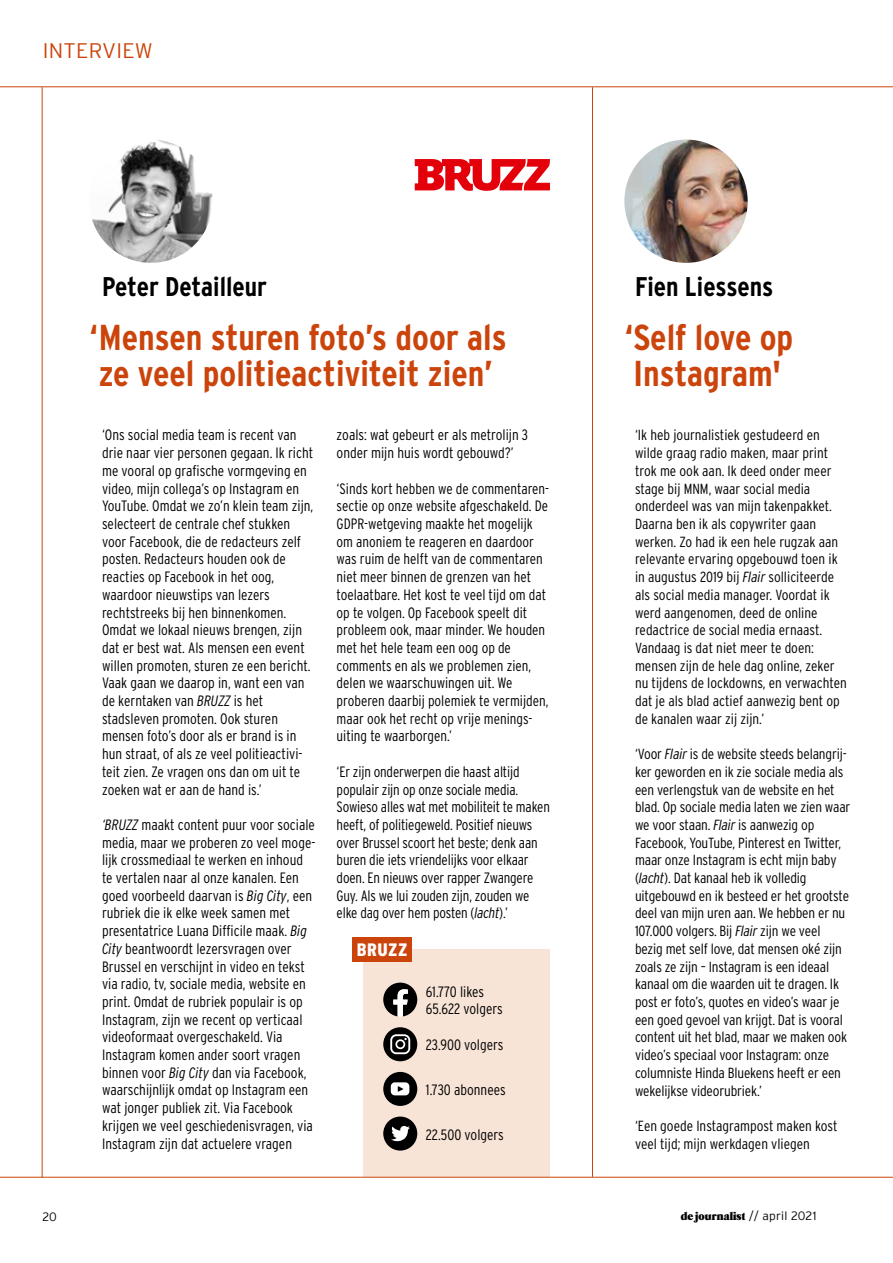
<style>
.page{position:relative;width:893px;height:1263px;background:#fff}
.page>*{position:absolute;margin:0;border:0;box-sizing:border-box;transform-origin:0 0}
.t1{font:700 36px/36px "Interstate Condensed";color:#cb440b}
.t2{font:700 27px "Interstate Condensed";color:#000}
.t3{font:300 21px "Interstate";letter-spacing:.015em;color:#cb440b}
.t4{font:900 18px "Interstate Condensed";letter-spacing:.025em;color:#fff}
.t5{font:300 15px/17.7px "Interstate Condensed";color:#000}
.t6{font:300 14.7px/17.7px "Interstate Condensed";letter-spacing:-.01em;color:#000}
.t7{font:12px "Caslon Black SH";letter-spacing:.01em;color:#000}
.t8{font:300 12px "Interstate";color:#000}
.s1{font-style:italic}
.s2{font-family:"Interstate";font-weight:300}
</style>
<div class="page">
<svg style="left:415px;top:159px;width:135px;height:32px"></svg>
<img style="left:89px;top:140px;width:124px;height:123px;border-radius:62px">
<img style="left:624px;top:140px;width:124px;height:123px;border-radius:62px">
<hr style="left:592px;top:87px;width:1px;height:1090px;background:#cb440b">
<hr style="left:0;top:86px;width:893px;height:1px;background:#cb440b">
<div style="left:363px;top:949px;width:187px;height:228px;background:#f8e4d7"></div>
<div style="left:383px;top:1116px;width:34px;height:34px;background:#000;border-radius:50%"></div>
<svg style="left:391px;top:1126px;width:19px;height:16px"></svg>
<div style="left:383px;top:1027px;width:34px;height:34px;background:#000;border-radius:50%"></div>
<svg style="left:390px;top:1034px;width:20px;height:20px"></svg>
<svg style="left:383px;top:982px;width:34px;height:35px"></svg>
<div style="left:352px;top:937px;width:60px;height:24px;background:#cb440b"></div>
<div style="left:383px;top:1072px;width:34px;height:34px;background:#000;border-radius:50%"></div>
<svg style="left:391px;top:1082px;width:18px;height:13px"></svg>
<hr style="left:0;top:1177px;width:893px;height:1px;background:#cb440b">
<hr style="left:42px;top:87px;width:1px;height:1090px;background:#cb440b">
<h3 class="t3" style="left:43px;top:39px;width:112px">INTERVIEW</h3>
<h2 class="t2" style="left:102px;top:271px;width:167px">Peter Detailleur</h2>
<h2 class="t2" style="left:635px;top:271px;width:140px">Fien Liessens</h2>
<h1 class="t1" style="left:89px;top:319px;width:419px">‘Mensen sturen foto’s door als ze veel politieactiviteit zien’</h1>
<p class="t5" style="left:102px;top:426px;width:213px">‘Ons social media team is recent van drie naar vier personen gegaan. Ik richt me vooral op grafische vormgeving en video, mijn collega’s op Instagram en YouTube. Omdat we zo’n klein team zijn, selecteert de centrale chef stukken voor Facebook, die de redacteurs zelf posten. Redacteurs houden ook de reacties op Facebook in het oog, waardoor nieuwstips van lezers rechtstreeks bij hen binnenkomen.<br>Omdat we lokaal nieuws brengen, zijn dat er best wat. Als mensen een event willen promoten, sturen ze een bericht.<br>Vaak gaan we daarop in, want een van de kerntaken van <span class="s1">BRUZZ</span> is het stadsleven promoten. Ook sturen mensen foto’s door als er brand is in hun straat, of als ze veel politieactivi&shy;teit zien. Ze vragen ons dan om uit te zoeken wat er aan de hand is.’</p>
<p class="t5" style="left:102px;top:816px;width:215px"><span class="s1">‘BRUZZ</span> maakt content puur voor sociale media, maar we proberen zo veel moge&shy;lijk crossmediaal te werken en inhoud te vertalen naar al onze kanalen. Een goed voorbeeld daarvan is <span class="s1">Big City</span>, een rubriek die ik elke week samen met presentatrice Luana Difficile maak. <span class="s1">Big City</span> beantwoordt lezersvragen over Brussel en verschijnt in video en tekst via radio, tv, sociale media, website en print. Omdat de rubriek populair is op Instagram, zijn we recent op verticaal videoformaat overgeschakeld. Via Instagram komen ander soort vragen binnen voor <span class="s1">Big City</span> dan via Facebook, waarschijnlijk omdat op Instagram een wat jonger publiek zit. Via Facebook krijgen we veel geschiedenisvragen, via Instagram zijn dat actuelere vragen</p>
<p class="t5" style="left:337px;top:426px;width:193px">zoals: wat gebeurt er als metrolijn 3 onder mijn huis wordt gebouwd?’</p>
<p class="t5" style="left:337px;top:479px;width:214px">‘Sinds kort hebben we de commentaren&shy;sectie op onze website afgeschakeld. De GDPR-wetgeving maakte het mogelijk om anoniem te reageren en daardoor was ruim de helft van de commentaren niet meer binnen de grenzen van het toelaatbare. Het kost te veel tijd om dat op te volgen. Op Facebook speelt dit probleem ook, maar minder. We houden met het hele team een oog op de comments en als we problemen zien, delen we waarschuwingen uit. We proberen daarbij polemiek te vermijden, maar ook het recht op vrije menings&shy;uiting te waarborgen.’</p>
<p class="t5" style="left:337px;top:762px;width:215px">‘Er zijn onderwerpen die haast altijd populair zijn op onze sociale media.<br>Sowieso alles wat met mobiliteit te maken heeft, of politiegeweld. Positief nieuws over Brussel scoort het beste; denk aan buren die iets vriendelijks voor elkaar doen. En nieuws over rapper Zwangere Guy. Als we lui zouden zijn, zouden we elke dag over hem posten (<span class="s1">lacht</span>).’</p>
<p class="t4" style="left:357px;top:939px;width:52px">BRUZZ</p>
<p class="t5" style="left:426px;top:984px;width:78px;line-height:16.5px">61.770 likes<br>65.622 volgers</p>
<p class="t5" style="left:426px;top:1036px;width:79px">23.900 volgers</p>
<p class="t5" style="left:426px;top:1081px;width:81px">1.730 abonnees</p>
<p class="t5" style="left:426px;top:1125px;width:79px">22.500 volgers</p>
<h1 class="t1" style="left:624px;top:319px;width:170px">‘Self love op<br>Instagram'</h1>
<p class="t6" style="left:635px;top:426px;width:213px">‘Ik heb journalistiek gestudeerd en wilde graag radio maken, maar print trok me ook aan. Ik deed onder meer stage bij MNM, waar social media onderdeel was van mijn takenpakket.<br>Daarna ben ik als copywriter gaan werken. Zo had ik een hele rugzak aan relevante ervaring opgebouwd toen ik in augustus 2019 bij <span class="s1">Flair</span> solliciteerde als social media manager. Voordat ik werd aangenomen, deed de online redactrice de social media ernaast.<br>Vandaag is dat niet meer te doen: mensen zijn de hele dag online, zeker nu tijdens de lockdowns, en verwachten dat je als blad actief aanwezig bent op de kanalen waar zij zijn.’</p>
<p class="t6" style="left:635px;top:745px;width:217px">‘Voor <span class="s1">Flair</span> is de website steeds belangrij&shy;ker geworden en ik zie sociale media als een verlengstuk van de website en het blad. Op sociale media laten we zien waar we voor staan. <span class="s1">Flair</span> is aanwezig op Facebook, YouTube, Pinterest en Twitter, maar onze Instagram is echt mijn baby (<span class="s1">lacht</span>). Dat kanaal heb ik volledig uitgebouwd en ik besteed er het grootste deel van mijn uren aan. We hebben er nu 107.000 volgers. Bij <span class="s1">Flair</span> zijn we veel bezig met self love, dat mensen oké zijn zoals ze zijn – Instagram is een ideaal kanaal om die waarden uit te dragen. Ik post er foto’s, quotes en video’s waar je een goed gevoel van krijgt. Dat is vooral content uit het blad, maar we maken ook video’s speciaal voor Instagram: onze columniste Hinda Bluekens heeft er een wekelijkse videorubriek.’</p>
<p class="t6" style="left:635px;top:1117px;width:204px">‘Een goede Instagrampost maken kost veel tijd; mijn werkdagen vliegen</p>
<p class="t8" style="left:43px;top:1210px;width:16px">20</p>
<p class="t7" style="left:681px;top:1210px;width:137px">de journalist <span class="s2">// april 2021</span></p>
</div>
